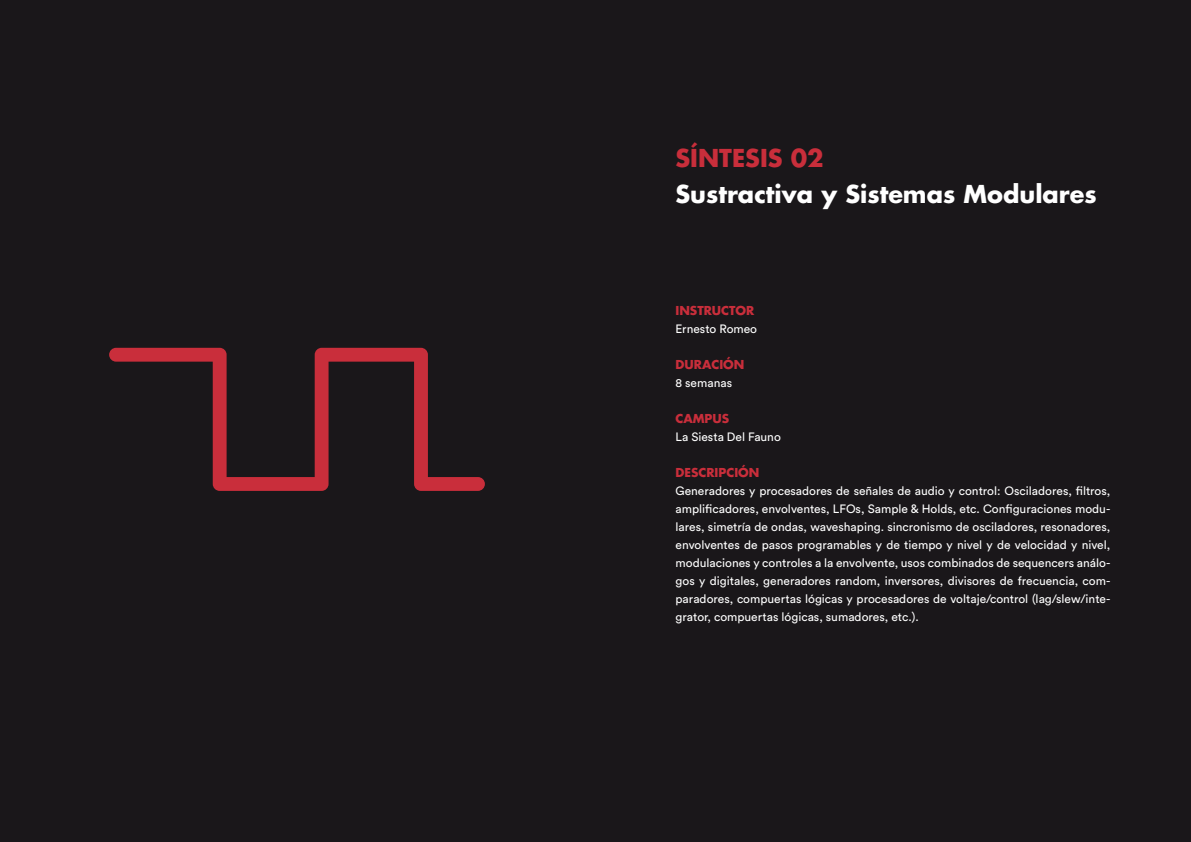
<style>
.page{position:relative;width:1191px;height:842px;background:#1a171a}
.page>*{position:absolute;margin:0;border:0;box-sizing:border-box;transform-origin:0 0}
.t1{font:700 24px "Futura Std";color:#fff}
.t2{font:700 24px "Futura Std";color:#c92e3b}
.t3{font:12px/18px "Circular Std";color:#fff;text-align:justify}
.t4{font:700 12px "Futura Std";color:#c92e3b}
</style>
<div class="page">
<svg style="left:109px;top:348px;width:376px;height:143px"></svg>
<h1 class="t2" style="left:675px;top:142px;width:150px">SÍNTESIS 02</h1>
<h1 class="t1" style="left:675px;top:178px;width:423px">Sustractiva y Sistemas Modulares</h1>
<p class="t4" style="left:675px;top:302px;width:80px">INSTRUCTOR</p>
<p class="t3" style="left:675px;top:320px;width:83px">Ernesto Romeo</p>
<p class="t4" style="left:675px;top:356px;width:70px">DURACIÓN</p>
<p class="t3" style="left:675px;top:374px;width:58px">8 semanas</p>
<p class="t4" style="left:675px;top:410px;width:55px">CAMPUS</p>
<p class="t3" style="left:675px;top:428px;width:107px">La Siesta Del Fauno</p>
<p class="t4" style="left:675px;top:464px;width:85px">DESCRIPCIÓN</p>
<p class="t3" style="left:675px;top:482px;width:436px">Generadores y procesadores de señales de audio y control: Osciladores, filtros, amplificadores, envolventes, LFOs, Sample &amp; Holds, etc. Configuraciones modu&shy;lares, simetría de ondas, waveshaping. sincronismo de osciladores, resonadores, envolventes de pasos programables y de tiempo y nivel y de velocidad y nivel, modulaciones y controles a la envolvente, usos combinados de sequencers análo&shy;gos y digitales, generadores random, inversores, divisores de frecuencia, com&shy;paradores, compuertas lógicas y procesadores de voltaje/control (lag/slew/inte&shy;grator, compuertas lógicas, sumadores, etc.).</p>
</div>
